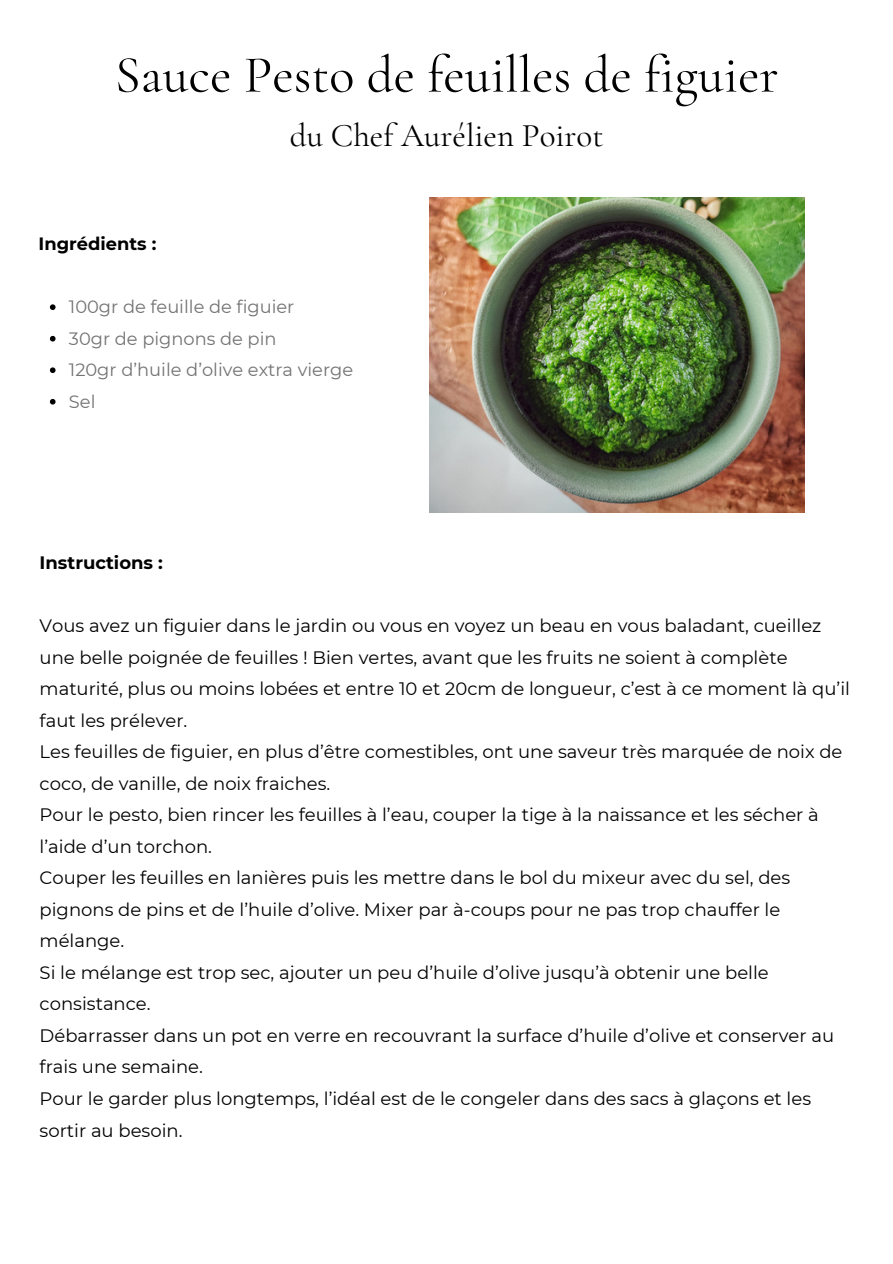
<style>
.page{position:relative;width:893px;height:1264px;background:#fff}
.page>*{position:absolute;margin:0;border:0;box-sizing:border-box;transform-origin:0 0}
.t1{font:52.5px "Cormorant Garamond";color:#000}
.t2{font:33px "Cormorant Garamond";color:#000}
.t3{font:18px/31.5px "Montserrat";color:#000}
.t4{font:700 18px "Montserrat";color:#000}
.t5{font:17.85px "Montserrat";color:#737373}
.t6{font:700 17.85px "Montserrat";color:#000}
</style>
<div class="page">
<img style="left:429px;top:197px;width:375px;height:315px">
<svg style="left:50px;top:304px;width:6px;height:6px"></svg>
<svg style="left:50px;top:336px;width:6px;height:5px"></svg>
<svg style="left:50px;top:367px;width:6px;height:6px"></svg>
<svg style="left:50px;top:399px;width:6px;height:5px"></svg>
<h1 class="t1" style="left:115px;top:43px;width:665px">Sauce Pesto de feuilles de figuier</h1>
<h1 class="t2" style="left:290px;top:115px;width:315px">du Chef Aurélien Poirot</h1>
<h2 class="t6" style="left:39px;top:233px;width:119px">Ingrédients :</h2>
<p class="t5" style="left:69px;top:296px;width:227px">100gr de feuille de figuier</p>
<p class="t5" style="left:69px;top:327px;width:209px">30gr de pignons de pin</p>
<p class="t5" style="left:69px;top:359px;width:286px">120gr d’huile d’olive extra vierge</p>
<p class="t5" style="left:69px;top:390px;width:28px">Sel</p>
<p class="t4" style="left:40px;top:552px;width:125px">Instructions :</p>
<h2 class="t3" style="left:40px;top:610px;width:811px">Vous avez un figuier dans le jardin ou vous en voyez un beau en vous baladant, cueillez une belle poignée de feuilles ! Bien vertes, avant que les fruits ne soient à complète maturité, plus ou moins lobées et entre 10 et 20cm de longueur, c’est à ce moment là qu’il faut les prélever.</h2>
<p class="t3" style="left:40px;top:736px;width:804px">Les feuilles de figuier, en plus d’être comestibles, ont une saveur très marquée de noix de coco, de vanille, de noix fraiches.</p>
<p class="t3" style="left:40px;top:799px;width:780px">Pour le pesto, bien rincer les feuilles à l’eau, couper la tige à la naissance et les sécher à l’aide d’un torchon.</p>
<p class="t3" style="left:40px;top:862px;width:752px">Couper les feuilles en lanières puis les mettre dans le bol du mixeur avec du sel, des pignons de pins et de l’huile d’olive. Mixer par à-coups pour ne pas trop chauffer le mélange.</p>
<p class="t3" style="left:40px;top:956px;width:730px">Si le mélange est trop sec, ajouter un peu d’huile d’olive jusqu’à obtenir une belle consistance.</p>
<p class="t3" style="left:40px;top:1019px;width:796px">Débarrasser dans un pot en verre en recouvrant la surface d’huile d’olive et conserver au frais une semaine.</p>
<p class="t3" style="left:40px;top:1082px;width:773px">Pour le garder plus longtemps, l’idéal est de le congeler dans des sacs à glaçons et les sortir au besoin.</p>
</div>
